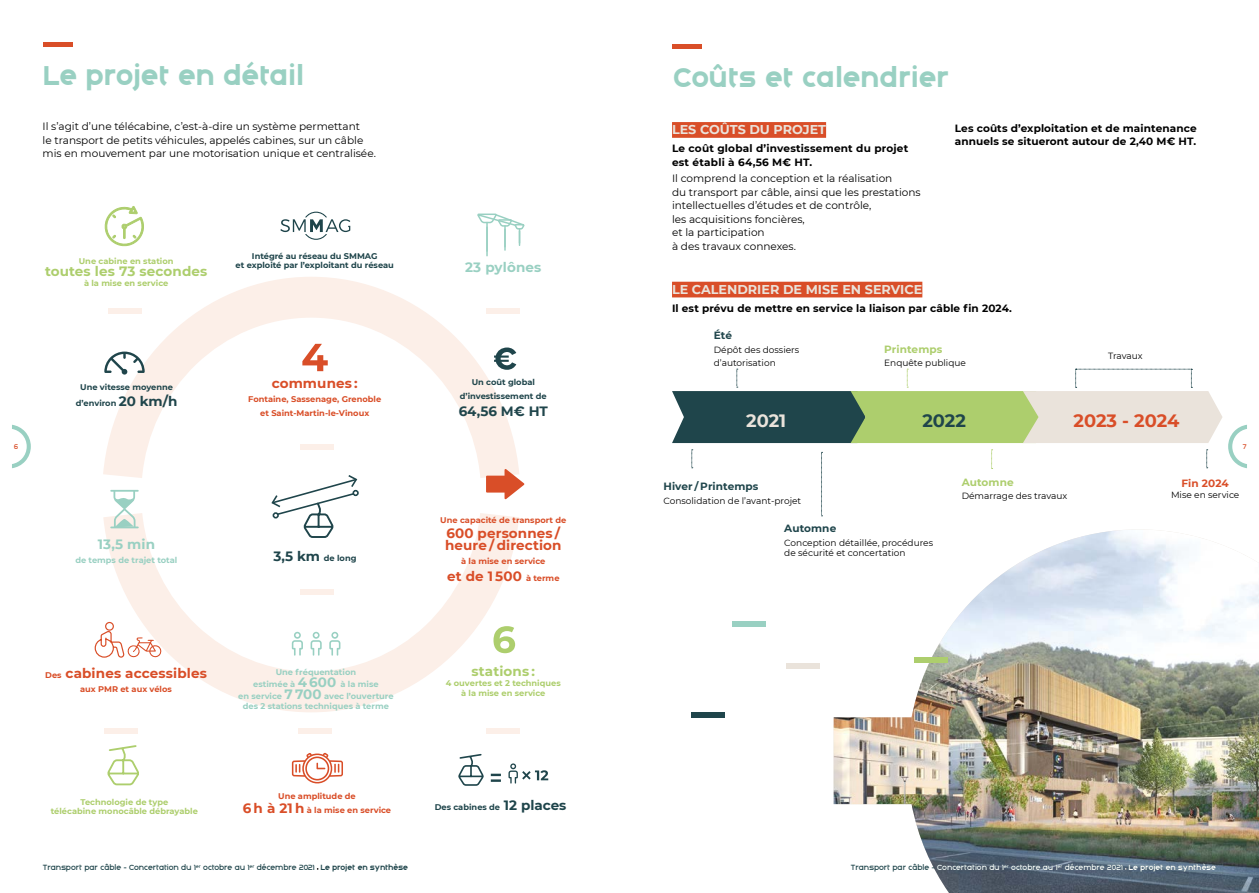
<style>
.page{position:relative;width:1259px;height:893px;background:#fff}
.page>*{position:absolute;margin:0;border:0;box-sizing:border-box;transform-origin:0 0}
.t1{font:800 27px "Adita";letter-spacing:-.05em;color:#99d0c2}
.t2{font:700 17.85px "Montserrat";letter-spacing:-.005em;color:#d94e28}
.t3{font:700 17.85px "Montserrat";color:#eae3db}
.t4{font:700 17.85px "Montserrat";color:#1f454b}
.t5{font:700 13.5px/12px "Montserrat";letter-spacing:.01em;color:#d94e28}
.t6{font:700 13.5px "Montserrat";letter-spacing:.01em;color:#adce6d}
.t7{font:700 13.5px "Montserrat";letter-spacing:.01em;color:#99d0c2}
.t8{font:700 13.5px "Montserrat";color:#1f454b}
.t9{font:700 12.75px "Montserrat";color:#eae3db}
.t10{font:10.5px/13.5px "Montserrat";color:#000}
.t11{font:700 10.5px/13.5px "Montserrat";letter-spacing:.01em;color:#000}
.t12{font:700 10.5px "Montserrat";letter-spacing:.01em;color:#1f454b}
.t13{font:700 10.5px "Montserrat";letter-spacing:.01em;color:#adce6d}
.t14{font:700 10.5px "Montserrat";letter-spacing:.005em;color:#d94e28}
.t15{font:9px/13.6px "Montserrat";color:#000}
.t16{font:700 8.25px/9px "Montserrat";color:#1f454b;text-align:center}
.t17{font:700 8.25px/14px "Montserrat";color:#d94e28;text-align:center}
.t18{font:700 8.25px/9.9px "Montserrat";color:#adce6d;text-align:center}
.t19{font:700 8.25px/12px "Montserrat";color:#99d0c2;text-align:center}
.t20{font:300 7.5px "Adita";letter-spacing:-.05em;color:#fff}
.t21{font:300 7.5px "Adita";letter-spacing:-.05em;color:#1f454b}
.t22{font:300 6.75px "Adita";color:#d94e28}
.s1{font-size:13.5px}
.s2{font-size:8.25px}
.s3{font-weight:700}
.s4{color:#1f454b}
</style>
<div class="page">
<svg style="left:821px;top:452px;width:1px;height:64px"></svg>
<svg style="left:991px;top:450px;width:1px;height:19px"></svg>
<svg style="left:691px;top:450px;width:2px;height:18px"></svg>
<svg style="left:1206px;top:450px;width:1px;height:18px"></svg>
<svg style="left:672px;top:369px;width:550px;height:74px"></svg>
<img style="left:833px;top:529px;width:426px;height:364px">
<svg style="left:103px;top:277px;width:416px;height:435px"></svg>
<div style="left:109px;top:308px;width:33px;height:6px;background:#fcefe8"></div>
<div style="left:486px;top:308px;width:33px;height:6px;background:#fcefe8"></div>
<div style="left:486px;top:728px;width:33px;height:6px;background:#fcefe8"></div>
<div style="left:301px;top:589px;width:33px;height:5px;background:#fcefe8"></div>
<div style="left:301px;top:445px;width:33px;height:5px;background:#fcefe8"></div>
<div style="left:298px;top:728px;width:34px;height:6px;background:#fcefe8"></div>
<div style="left:104px;top:728px;width:34px;height:6px;background:#fcefe8"></div>
<svg style="left:104px;top:352px;width:41px;height:23px"></svg>
<svg style="left:292px;top:753px;width:51px;height:31px"></svg>
<svg style="left:104px;top:206px;width:40px;height:41px"></svg>
<svg style="left:302px;top:344px;width:26px;height:27px"></svg>
<svg style="left:486px;top:469px;width:38px;height:30px"></svg>
<svg style="left:493px;top:626px;width:22px;height:27px"></svg>
<svg style="left:110px;top:490px;width:29px;height:38px"></svg>
<svg style="left:491px;top:774px;width:10px;height:8px"></svg>
<svg style="left:508px;top:763px;width:40px;height:20px"></svg>
<svg style="left:458px;top:753px;width:26px;height:33px"></svg>
<div style="left:352px;top:490px;width:7px;height:6px;border:2px solid #1f454b;border-radius:50%"></div>
<svg style="left:270px;top:473px;width:88px;height:66px"></svg>
<svg style="left:107px;top:745px;width:32px;height:41px"></svg>
<svg style="left:292px;top:632px;width:11px;height:24px"></svg>
<svg style="left:310px;top:632px;width:12px;height:24px"></svg>
<svg style="left:329px;top:632px;width:11px;height:24px"></svg>
<svg style="left:94px;top:621px;width:68px;height:38px"></svg>
<div style="left:732px;top:621px;width:33px;height:5px;background:#99d0c2"></div>
<div style="left:914px;top:658px;width:33px;height:5px;background:#adce6d"></div>
<div style="left:691px;top:712px;width:34px;height:5px;background:#1f454b"></div>
<div style="left:786px;top:663px;width:34px;height:5px;background:#eae3db"></div>
<hr style="left:486px;top:227px;width:2px;height:29px;background:#99d0c2">
<hr style="left:504px;top:229px;width:2px;height:21px;background:#99d0c2">
<svg style="left:477px;top:213px;width:48px;height:32px"></svg>
<svg style="left:280px;top:212px;width:70px;height:28px"></svg>
<svg style="left:1228px;top:425px;width:19px;height:43px"></svg>
<svg style="left:12px;top:425px;width:19px;height:43px"></svg>
<hr style="left:43px;top:43px;width:30px;height:4px;background:#d94e28">
<hr style="left:672px;top:45px;width:30px;height:4px;background:#d94e28">
<div style="left:672px;top:122px;width:154px;height:16px;background:#d94e28"></div>
<div style="left:672px;top:282px;width:250px;height:15px;background:#d94e28"></div>
<svg style="left:494px;top:347px;width:22px;height:23px"></svg>
<h1 class="t1" style="left:43px;top:52px;width:263px">Le projet en détail</h1>
<h1 class="t1" style="left:672px;top:54px;width:279px">Coûts et calendrier</h1>
<p class="t10" style="left:43px;top:119px;width:335px">Il s’agit d’une télécabine, c’est-à-dire un système permettant<br>le transport de petits véhicules, appelés cabines, sur un câble mis en mouvement par une motorisation unique et centralisée.</p>
<p class="t9" style="left:672px;top:121px;width:156px">LES COÛTS DU PROJET</p>
<p class="t11" style="left:672px;top:141px;width:238px">Le coût global d’investissement du projet est établi à 64,56 M€ HT.</p>
<p class="t10" style="left:672px;top:171px;width:250px">Il comprend la conception et la réalisation<br>du transport par câble, ainsi que les prestations intellectuelles d’études et de contrôle,<br>les acquisitions foncières,<br>et la participation<br>à des travaux connexes.</p>
<p class="t11" style="left:955px;top:121px;width:243px">Les coûts d’exploitation et de maintenance annuels se situeront autour de 2,40 M€ HT.</p>
<p class="t18" style="left:79px;top:255px;width:96px">Une cabine en station</p>
<p class="t6" style="left:45px;top:261px;width:164px">toutes les 73 secondes</p>
<p class="t18" style="left:84px;top:277px;width:86px">à la mise en service</p>
<p class="t16" style="left:236px;top:251px;width:160px">Intégré au réseau du SMMAG<br>et exploité par l’exploitant du réseau</p>
<p class="t7" style="left:465px;top:258px;width:78px">23 pylônes</p>
<p class="t9" style="left:672px;top:280px;width:252px">LE CALENDRIER DE MISE EN SERVICE</p>
<p class="t11" style="left:672px;top:301px;width:341px">Il est prévu de mettre en service la liaison par câble fin 2024.</p>
<p class="t12" style="left:714px;top:328px;width:20px">Été</p>
<p class="t15" style="left:714px;top:342px;width:87px">Dépôt des dossiers d’autorisation</p>
<p class="t13" style="left:884px;top:342px;width:60px">Printemps</p>
<p class="t15" style="left:884px;top:356px;width:83px">Enquête publique</p>
<p class="t15" style="left:1108px;top:349px;width:36px">Travaux</p>
<p class="t16" style="left:76px;top:378px;width:103px;line-height:16.2px">Une vitesse moyenne d’environ <span class="s1">20 km/h</span></p>
<p class="t5" style="left:272px;top:377px;width:88px">communes :</p>
<p class="t17" style="left:248px;top:392px;width:135px">Fontaine, Sassenage, Grenoble et Saint-Martin-le-Vinoux</p>
<p class="t16" style="left:460px;top:375px;width:88px;line-height:13.5px">Un coût global d’investissement de</p>
<p class="t8" style="left:459px;top:401px;width:91px">64,56 M€ HT</p>
<h2 class="t3" style="left:746px;top:408px;width:42px">2021</h2>
<h2 class="t4" style="left:922px;top:408px;width:45px">2022</h2>
<h2 class="t2" style="left:1073px;top:408px;width:107px">2023 - 2024</h2>
<p class="t22" style="left:14px;top:441px;width:6px">6</p>
<p class="t22" style="left:1242px;top:441px;width:6px">7</p>
<p class="t7" style="left:98px;top:534px;width:59px">13,5 min</p>
<p class="t19" style="left:75px;top:553px;width:104px">de temps de trajet total</p>
<p class="t16" style="left:274px;top:553px;width:84px"><span class="s1">3,5 km</span> de long</p>
<p class="t17" style="left:440px;top:512px;width:127px">Une capacité de transport de</p>
<p class="t5" style="left:445px;top:526px;width:118px">600 personnes / heure / direction</p>
<p class="t17" style="left:461px;top:553px;width:86px">à la mise en service</p>
<p class="t5" style="left:447px;top:569px;width:114px">et de 1 500 <span class="s2">à terme</span></p>
<p class="t5" style="left:45px;top:666px;width:163px"><span class="s2">Des</span> cabines accessibles</p>
<p class="t17" style="left:80px;top:682px;width:93px">aux PMR et aux vélos</p>
<p class="t19" style="left:238px;top:666px;width:157px">Une fréquentation<br>estimée à <span class="s1">4 600</span> à la mise<br>en service <span class="s1">7 700</span> avec l’ouverture</p>
<p class="t19" style="left:243px;top:700px;width:147px">des 2 stations techniques à terme</p>
<p class="t6" style="left:471px;top:661px;width:65px">stations :</p>
<p class="t18" style="left:446px;top:678px;width:116px">4 ouvertes et 2 techniques à la mise en service</p>
<p class="t18" style="left:51px;top:796px;width:149px">Technologie de type<br>télécabine monocâble débrayable</p>
<p class="t17" style="left:243px;top:789px;width:150px">Une amplitude de<br><span class="s1">6 h à 21 h</span> à la mise en service</p>
<p class="t21" style="left:43px;top:861px;width:367px">Transport par câble - Concertation du 1<sup>er</sup> octobre au 1<sup>er</sup> décembre 2021 <span class="s3">Le projet en synthèse</span></p>
<p class="t16" style="left:435px;top:802px;width:133px">Des cabines de <span class="s1">12 places</span></p>
<p class="t12" style="left:663px;top:479px;width:97px">Hiver / Printemps</p>
<p class="t15" style="left:663px;top:494px;width:139px">Consolidation de l’avant-projet</p>
<p class="t12" style="left:784px;top:521px;width:54px">Automne</p>
<p class="t15" style="left:784px;top:537px;width:150px;line-height:10.5px">Conception détaillée, procédures de sécurité et concertation</p>
<p class="t13" style="left:961px;top:474px;width:54px">Automne</p>
<p class="t15" style="left:961px;top:489px;width:107px">Démarrage des travaux</p>
<p class="t14" style="left:1181px;top:476px;width:49px">Fin 2024</p>
<p class="t15" style="left:1171px;top:487px;width:70px">Mise en service</p>
<p class="t20" style="left:850px;top:861px;width:367px"><span class="s4">Transport par câble -</span> Concertation du 1<sup>er</sup> octobre au 1<sup>er</sup> décembre 2021 <span class="s3">Le projet en synthèse</span></p>
</div>
